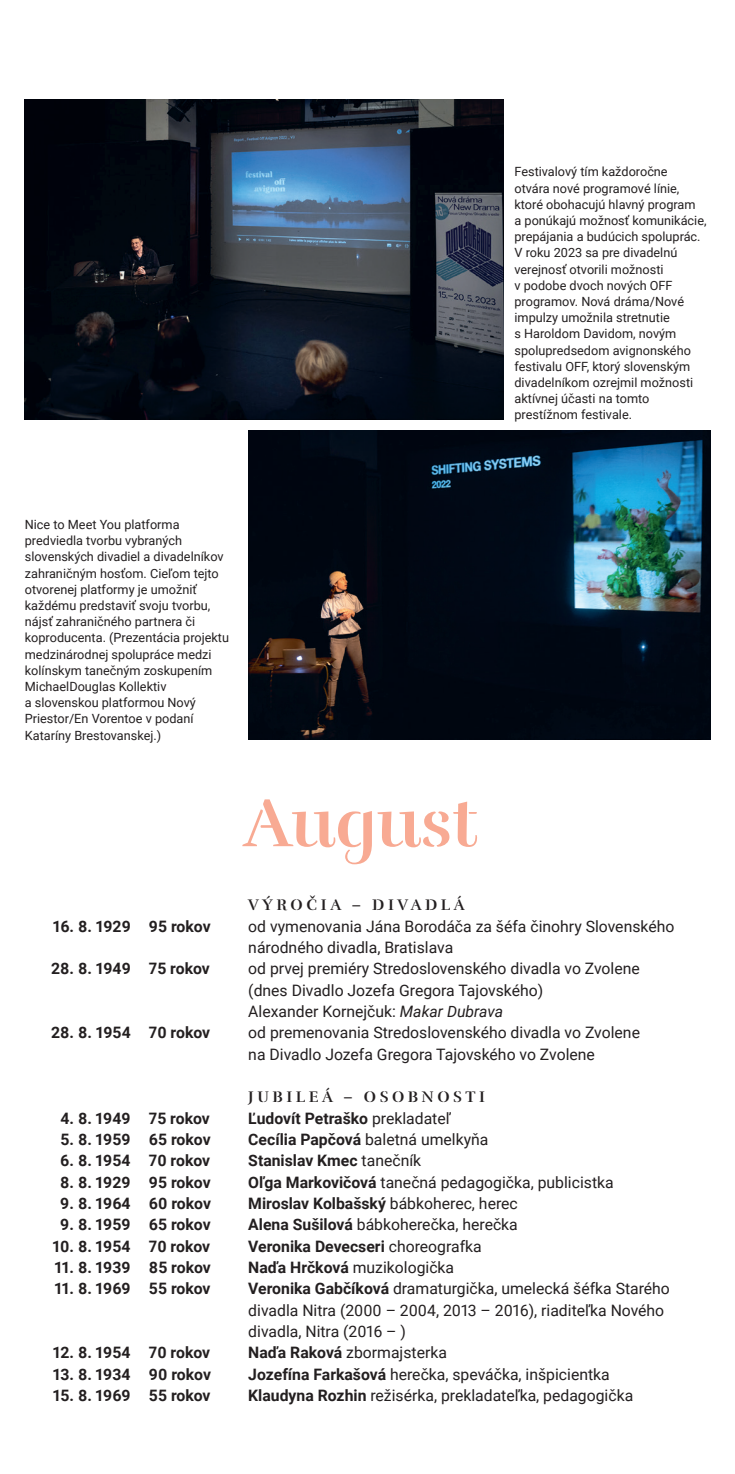
<style>
.page{position:relative;width:735px;height:1474px;background:#fff}
.page>*{position:absolute;margin:0;border:0;box-sizing:border-box;transform-origin:0 0}
.t1{font:70px "Rufina Stencil Alt 02 Bold CE";color:#f8aa93}
.t2{font:15.75px/21.3px "Roboto";color:#231f20}
.t3{font:700 15.75px "Roboto";color:#231f20}
.t4{font:15.75px "Rufina Stencil Alt 02 Bold CE";letter-spacing:.225em;color:#231f20}
.t5{font:12.6px/16.3px "Roboto";color:#231f20}
.s1{font-style:italic}
.s2{font-weight:400}
.s3{font-weight:700}
</style>
<div class="page">
<img style="left:25px;top:99px;width:478px;height:320px">
<img style="left:248px;top:430px;width:461px;height:309px">
<p class="t5" style="left:514px;top:163px;width:193px">Festivalový tím každoročne<br>otvára nové programové línie, ktoré obohacujú hlavný program<br>a ponúkajú možnosť komunikácie, prepájania a budúcich spoluprác.<br>V roku 2023 sa pre divadelnú verejnosť otvorili možnosti<br>v podobe dvoch nových OFF programov. Nová dráma/Nové impulzy umožnila stretnutie<br>s Haroldom Davidom, novým spolupredsedom avignonského festivalu OFF, ktorý slovenským divadelníkom ozrejmil možnosti aktívnej účasti na tomto prestížnom festivale.</p>
<p class="t5" style="left:25px;top:516px;width:206px">Nice to Meet You platforma predviedla tvorbu vybraných slovenských divadiel a divadelníkov zahraničným hosťom. Cieľom tejto otvorenej platformy je umožniť každému predstaviť svoju tvorbu, nájsť zahraničného partnera či koproducenta. (Prezentácia projektu medzinárodnej spolupráce medzi kolínskym tanečným zoskupením<br>MichaelDouglas Kollektiv<br>a slovenskou platformou Nový<br>Priestor/En Vorentoe v podaní<br>Kataríny Brestovanskej.)</p>
<h1 class="t1" style="left:243px;top:776px;width:236px">August</h1>
<p class="t4" style="left:248px;top:894px;width:218px">VÝROČIA – DIVADLÁ</p>
<p class="t3" style="left:53px;top:914px;width:159px">16. 8. 1929 95 rokov</p>
<p class="t2" style="left:248px;top:914px;width:427px">od vymenovania Jána Borodáča za šéfa činohry Slovenského národného divadla, Bratislava</p>
<p class="t3" style="left:51px;top:957px;width:160px">28. 8. 1949 75 rokov</p>
<p class="t2" style="left:248px;top:957px;width:393px">od prvej premiéry Stredoslovenského divadla vo Zvolene (dnes Divadlo Jozefa Gregora Tajovského)<br>Alexander Kornejčuk: <span class="s1">Makar Dubrava</span></p>
<p class="t3" style="left:51px;top:1021px;width:160px">28. 8. 1954 70 rokov</p>
<p class="t2" style="left:248px;top:1021px;width:393px">od premenovania Stredoslovenského divadla vo Zvolene na Divadlo Jozefa Gregora Tajovského vo Zvolene</p>
<p class="t4" style="left:248px;top:1086px;width:238px">JUBILEÁ – OSOBNOSTI</p>
<p class="t3" style="left:60px;top:1106px;width:151px">4. 8. 1949 75 rokov</p>
<p class="t3" style="left:248px;top:1106px;width:204px">Ľudovít Petraško <span class="s2">prekladateľ</span></p>
<p class="t3" style="left:60px;top:1128px;width:152px">5. 8. 1959 65 rokov</p>
<p class="t2" style="left:248px;top:1128px;width:241px"><span class="s3">Cecília Papčová</span> baletná umelkyňa</p>
<p class="t3" style="left:60px;top:1149px;width:151px">6. 8. 1954 70 rokov</p>
<p class="t3" style="left:248px;top:1149px;width:174px">Stanislav Kmec <span class="s2">tanečník</span></p>
<p class="t3" style="left:60px;top:1170px;width:152px">8. 8. 1929 95 rokov</p>
<p class="t2" style="left:248px;top:1170px;width:367px"><span class="s3">Oľga Markovičová</span> tanečná pedagogička, publicistka</p>
<p class="t3" style="left:60px;top:1192px;width:152px">9. 8. 1964 60 rokov</p>
<p class="t3" style="left:248px;top:1192px;width:271px">Miroslav Kolbašský <span class="s2">bábkoherec, herec</span></p>
<p class="t3" style="left:60px;top:1213px;width:152px">9. 8. 1959 65 rokov</p>
<p class="t2" style="left:248px;top:1213px;width:271px"><span class="s3">Alena Sušilová</span> bábkoherečka, herečka</p>
<p class="t3" style="left:53px;top:1234px;width:159px">10. 8. 1954 70 rokov</p>
<p class="t3" style="left:248px;top:1234px;width:235px">Veronika Devecseri <span class="s2">choreografka</span></p>
<p class="t3" style="left:54px;top:1256px;width:158px">11. 8. 1939 85 rokov</p>
<p class="t2" style="left:248px;top:1255px;width:207px"><span class="s3">Naďa Hrčková</span> muzikologička</p>
<p class="t3" style="left:54px;top:1277px;width:157px">11. 8. 1969 55 rokov</p>
<p class="t2" style="left:248px;top:1277px;width:423px"><span class="s3">Veronika Gabčíková</span> dramaturgička, umelecká šéfka Starého divadla Nitra (2000 – 2004, 2013 – 2016), riaditeľka Nového divadla, Nitra (2016 – )</p>
<p class="t3" style="left:53px;top:1341px;width:159px">12. 8. 1954 70 rokov</p>
<p class="t2" style="left:248px;top:1341px;width:200px"><span class="s3">Naďa Raková</span> zbormajsterka</p>
<p class="t3" style="left:53px;top:1362px;width:159px">13. 8. 1934 90 rokov</p>
<p class="t2" style="left:248px;top:1362px;width:363px"><span class="s3">Jozefína Farkašová</span> herečka, speváčka, inšpicientka</p>
<p class="t3" style="left:53px;top:1384px;width:159px">15. 8. 1969 55 rokov</p>
<p class="t2" style="left:248px;top:1383px;width:386px"><span class="s3">Klaudyna Rozhin</span> režisérka, prekladateľka, pedagogička</p>
</div>
